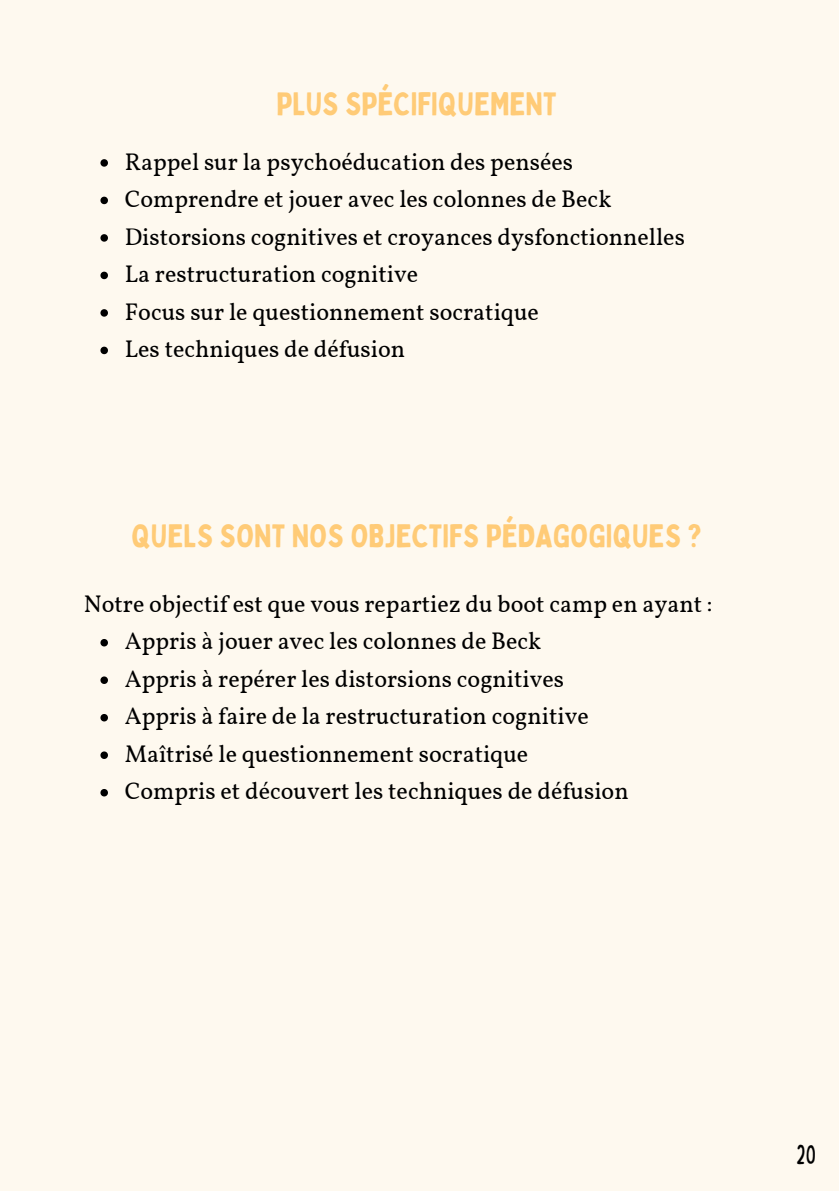
<style>
.page{position:relative;width:839px;height:1191px;background:#fff}
.page>*{position:absolute;margin:0;border:0;box-sizing:border-box;transform-origin:0 0}
.t1{font:32px "Bobby Jones";color:#ffcb77}
.t2{font:condensed 28px "Bobby Jones Soft";color:#000}
.t3{font:24px/37.6px "Vollkorn";color:#000}
</style>
<div class="page">
<div style="left:0;top:0;width:838px;height:1191px;background:#fef9ef"></div>
<svg style="left:100px;top:159px;width:8px;height:8px"></svg>
<svg style="left:100px;top:197px;width:8px;height:7px"></svg>
<svg style="left:100px;top:234px;width:8px;height:8px"></svg>
<svg style="left:100px;top:272px;width:8px;height:7px"></svg>
<svg style="left:100px;top:309px;width:8px;height:8px"></svg>
<svg style="left:100px;top:347px;width:8px;height:7px"></svg>
<svg style="left:100px;top:639px;width:8px;height:7px"></svg>
<svg style="left:100px;top:676px;width:8px;height:8px"></svg>
<svg style="left:100px;top:714px;width:8px;height:7px"></svg>
<svg style="left:100px;top:751px;width:8px;height:8px"></svg>
<svg style="left:100px;top:789px;width:8px;height:7px"></svg>
<h1 class="t1" style="left:276px;top:84px;width:282px">PLUS SPÉCIFIQUEMENT</h1>
<p class="t3" style="left:125px;top:145px;width:561px">Rappel sur la psychoéducation des pensées Comprendre et jouer avec les colonnes de Beck Distorsions cognitives et croyances dysfonctionnelles La restructuration cognitive<br>Focus sur le questionnement socratique<br>Les techniques de défusion</p>
<h1 class="t1" style="left:131px;top:515px;width:572px">QUELS SONT NOS OBJECTIFS PÉDAGOGIQUES ?</h1>
<p class="t3" style="left:84px;top:587px;width:630px">Notre objectif est que vous repartiez du boot camp en ayant :</p>
<p class="t3" style="left:125px;top:625px;width:505px">Appris à jouer avec les colonnes de Beck<br>Appris à repérer les distorsions cognitives Appris à faire de la restructuration cognitive Maîtrisé le questionnement socratique<br>Compris et découvert les techniques de défusion</p>
<p class="t2" style="left:796px;top:1136px;width:22px">20</p>
</div>
